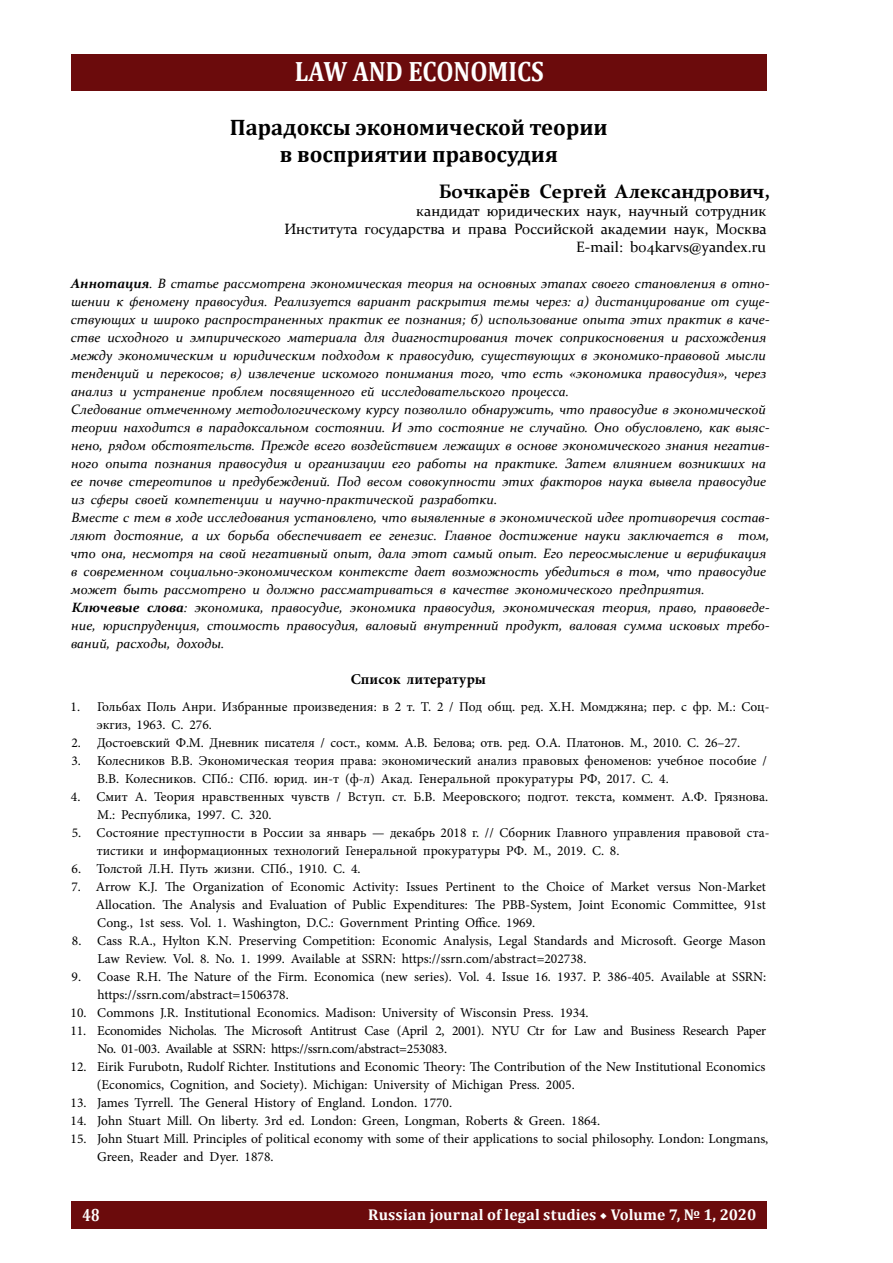
<style>
.page{position:relative;width:893px;height:1263px;background:#fff}
.page>*{position:absolute;margin:0;border:0;box-sizing:border-box;transform-origin:0 0}
.t1{font:700 28.2px "Cambria";color:#fff;scale:.88 1}
.t2{font:700 22.5px/27px "Cambria";color:#000;text-align:center}
.t3{font:700 19.5px "Constantia";color:#000}
.t4{font:700 17.85px "Cambria";color:#fff;scale:.8 1}
.t5{font:700 15.6px "Cambria";letter-spacing:.01em;color:#fff}
.t6{font:15px/18px "Constantia";color:#000;text-align:right}
.t7{font:700 15px "Minion Pro";color:#000}
.t8{font:13.5px/18px "Minion Pro";color:#000}
.t9{font:italic 13.5px/18px "Constantia";color:#000}
.t10{font:13.5px/18px "Minion Pro";letter-spacing:-.02em;color:#000}
.s1{font-weight:700}
.s2{font-family:"Minion Pro";font-weight:400}
</style>
<div class="page">
<div style="left:72px;top:1202px;width:695px;height:27px;background:#6b0b0c"></div>
<div style="left:72px;top:54px;width:695px;height:36px;background:#6b0b0c"></div>
<h1 class="t1" style="left:295px;top:51px;width:284px">LAW AND ECONOMICS</h1>
<h2 class="t2" style="left:230px;top:113px;width:379px">Парадоксы экономической теории в восприятии правосудия</h2>
<h3 class="t3" style="left:439px;top:178px;width:333px">Бочкарёв Сергей Александрович,</h3>
<p class="t6" style="left:284px;top:201px;width:484px">кандидат юридических наук, научный сотрудник<br>Института государства и права Российской академии наук, Москва<br>E-mail: bo4karvs@yandex.ru</p>
<p class="t9" style="left:71px;top:274px;width:700px"><span class="s1">Аннотация</span>. В статье рассмотрена экономическая теория на основных этапах своего становления в отно&shy;шении к феномену правосудия. Реализуется вариант раскрытия темы через: а) дистанцирование от суще&shy;ствующих и широко распространенных практик ее познания; б) использование опыта этих практик в каче&shy;стве исходного и эмпирического материала для диагностирования точек соприкосновения и расхождения между экономическим и юридическим подходом к правосудию, существующих в экономико-правовой мысли тенденций и перекосов; в) извлечение искомого понимания того, что есть «экономика правосудия», через анализ и устранение проблем посвященного ей исследовательского процесса.<br>Следование отмеченному методологическому курсу позволило обнаружить, что правосудие в экономической теории находится в парадоксальном состоянии. И это состояние не случайно. Оно обусловлено, как выяс&shy;нено, рядом обстоятельств. Прежде всего воздействием лежащих в основе экономического знания негатив&shy;ного опыта познания правосудия и организации его работы на практике. Затем влиянием возникших на ее почве стереотипов и предубеждений. Под весом совокупности этих факторов наука вывела правосудие из сферы своей компетенции и научно-практической разработки.<br>Вместе с тем в ходе исследования установлено, что выявленные в экономической идее противоречия состав&shy;ляют достояние, а их борьба обеспечивает ее генезис. Главное достижение науки заключается в том, что она, несмотря на свой негативный опыт, дала этот самый опыт. Его переосмысление и верификация в современном социально-экономическом контексте дает возможность убедиться в том, что правосудие может быть рассмотрено и должно рассматриваться в качестве экономического предприятия.<br><span class="s1">Ключевые слова</span>: экономика, правосудие, экономика правосудия, экономическая теория, право, правоведе&shy;ние, юриспруденция, стоимость правосудия, валовый внутренний продукт, валовая сумма исковых требо&shy;ваний, расходы, доходы.</p>
<p class="t7" style="left:351px;top:669px;width:137px">Список литературы</p>
<p class="t8" style="left:97px;top:698px;width:674px;text-indent:-26px">1. Гольбах Поль Aнpи. Избранные произведения: в 2 т. Т. 2 / Под общ. ред. X.Н. Момджяна; пер. с фр. М.: Соц&shy;экгиз, 1963. С. 276.</p>
<p class="t8" style="left:72px;top:734px;width:670px">2. Достоевский Ф.М. Дневник писателя / сост., комм. А.В. Белова; отв. ред. О.А. Платонов. М., 2010. С. 26–27.</p>
<p class="t8" style="left:97px;top:752px;width:671px;text-indent:-26px">3. Колесников В.В. Экономическая теория права: экономический анализ правовых феноменов: учебное пособие /<br>В.В. Колесников. СПб.: СПб. юрид. ин-т (ф-л) Акад. Генеральной прокуратуры РФ, 2017. С. 4.</p>
<p class="t8" style="left:97px;top:788px;width:673px;text-indent:-26px">4. Смит А. Теория нравственных чувств / Вступ. ст. Б.В. Мееровского; подгот. текста, коммент. А.Ф. Грязнова.<br>М.: Республика, 1997. С. 320.</p>
<p class="t8" style="left:97px;top:824px;width:674px;text-indent:-25px">5. Состояние преступности в России за январь — декабрь 2018 г. // Сборник Главного управления правовой ста&shy;тистики и информационных технологий Генеральной прокуратуры РФ. М., 2019. С. 8.</p>
<p class="t8" style="left:72px;top:860px;width:290px">6. Толстой Л.Н. Путь жизни. СПб., 1910. C. 4.</p>
<p class="t8" style="left:96px;top:878px;width:672px;text-align:justify;text-indent:-24px">7. Arrow K.J. The Organization of Economic Activity: Issues Pertinent to the Choice of Market versus Non-Market Allocation. The Analysis and Evaluation of Public Expenditures: The PBB-System, Joint Economic Committee, 91st Cong., 1st sess. Vol. 1. Washington, D.C.: Government Printing Office. 1969.</p>
<p class="t8" style="left:97px;top:932px;width:670px;text-indent:-25px">8. Cass R.A., Hylton K.N. Preserving Competition: Economic Analysis, Legal Standards and Microsoft. George Mason<br>Law Review. Vol. 8. No. 1. 1999. Available at SSRN: https://ssrn.com/abstract=202738.</p>
<p class="t8" style="left:98px;top:968px;width:670px;text-indent:-26px">9. Coase R.H. The Nature of the Firm. Economica (new series). Vol. 4. Issue 16. 1937. P. 386-405. Available at SSRN: https://ssrn.com/abstract=1506378.</p>
<p class="t8" style="left:71px;top:1004px;width:520px">10. Commons J.R. Institutional Economics. Madison: University of Wisconsin Press. 1934.</p>
<p class="t10" style="left:97px;top:1022px;width:670px;text-indent:-27px">11. Economides Nicholas. The Microsoft Antitrust Case (April 2, 2001). NYU Ctr for Law and Business Research Paper<br>No. 01-003. Available at SSRN: https://ssrn.com/abstract=253083.</p>
<p class="t8" style="left:97px;top:1058px;width:670px;text-indent:-26px">12. Eirik Furubotn, Rudolf Richter. Institutions and Economic Theory: The Contribution of the New Institutional Economics (Economics, Cognition, and Society). Michigan: University of Michigan Press. 2005.</p>
<p class="t8" style="left:71px;top:1094px;width:383px">13. James Tyrrell. The General History of England. London. 1770.</p>
<p class="t8" style="left:71px;top:1112px;width:531px">14. John Stuart Mill. On liberty. 3rd ed. London: Green, Longman, Roberts &amp; Green. 1864.</p>
<p class="t8" style="left:97px;top:1130px;width:673px;text-indent:-27px">15. John Stuart Mill. Principles of political economy with some of their applications to social philosophy. London: Longmans,<br>Green, Reader and Dyer. 1878.</p>
<h3 class="t4" style="left:83px;top:1202px;width:23px">48</h3>
<p class="t5" style="left:368px;top:1203px;width:390px">Russian journal of legal studies <span class="s2">◆</span> Volume 7, № 1, 2020</p>
</div>
